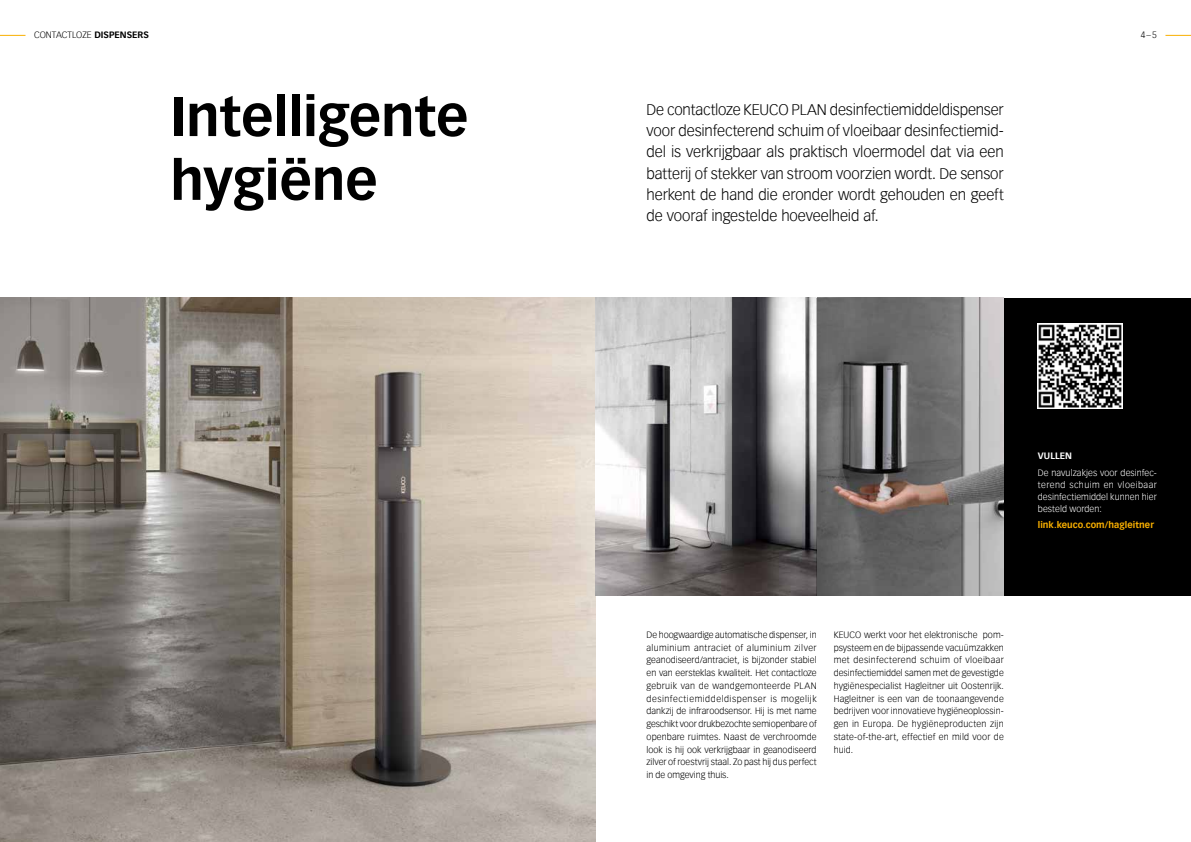
<style>
.page{position:relative;width:1191px;height:842px;background:#fff}
.page>*{position:absolute;margin:0;border:0;box-sizing:border-box;transform-origin:0 0}
.t1{font:700 54px/63.8px "Vectora Com";letter-spacing:-.005em;color:#000}
.t2{font:300 15px/21.3px "Vectora Com";letter-spacing:-.01em;color:#000;text-align:justify}
.t3{font:300 9px/12.8px "Vectora Com";letter-spacing:.005em;color:#000;text-align:justify}
.t4{font:300 9px/12px "Vectora Com";letter-spacing:.005em;color:#fff;text-align:justify}
.t5{font:700 9px "Vectora Com";letter-spacing:.005em;color:#f9b000}
.t6{font:700 9px "Vectora Com";letter-spacing:.01em;color:#fff}
.s1{font-weight:700}
</style>
<div class="page">
<img style="left:0;top:298px;width:595px;height:544px">
<div style="left:1003px;top:298px;width:188px;height:297px;background:#000"></div>
<img style="left:595px;top:298px;width:408px;height:297px">
<svg style="left:0;top:35px;width:26px;height:1px"></svg>
<svg style="left:1165px;top:35px;width:26px;height:1px"></svg>
<svg style="left:816px;top:298px;width:34px;height:297px;background:#676666"></svg>
<img style="left:1037px;top:323px;width:86px;height:85px">
<p class="t3" style="left:34px;top:29px;width:116px">CONTACTLOZE <span class="s1">DISPENSERS</span></p>
<h1 class="t1" style="left:170px;top:85px;width:299px">Intelligente hygiëne</h1>
<p class="t2" style="left:646px;top:99px;width:359px">De contactloze KEUCO PLAN desinfectiemiddeldispenser voor desinfecterend schuim of vloeibaar desinfectiemid&shy;del is verkrijgbaar als praktisch vloermodel dat via een batterij of stekker van stroom voorzien wordt. De sensor herkent de hand die eronder wordt gehouden en geeft de vooraf ingestelde hoeveelheid af.</p>
<p class="t3" style="left:1140px;top:29px;width:18px">4–5</p>
<p class="t6" style="left:1037px;top:451px;width:36px">VULLEN</p>
<p class="t4" style="left:1037px;top:466px;width:121px">De navulzakjes voor desinfec&shy;terend schuim en vloeibaar desinfectiemiddel kunnen hier besteld worden:</p>
<p class="t5" style="left:1037px;top:519px;width:118px">link.keuco.com/hagleitner</p>
<p class="t3" style="left:646px;top:628px;width:172px">De hoogwaardige automatische dispenser, in aluminium antraciet of aluminium zilver geanodiseerd/antraciet, is bijzonder stabiel en van eersteklas kwaliteit. Het contactloze gebruik van de wandgemonteerde PLAN desinfectiemiddeldispenser is mogelijk dankzij de infraroodsensor. Hij is met name geschikt voor drukbezochte semiopenbare of openbare ruimtes. Naast de verchroomde look is hij ook verkrijgbaar in geanodiseerd zilver of roestvrij staal. Zo past hij dus perfect in de omgeving thuis.</p>
<p class="t3" style="left:833px;top:628px;width:172px">KEUCO werkt voor het elektronische pom&shy;psysteem en de bijpassende vacuümzakken met desinfecterend schuim of vloeibaar desinfectiemiddel samen met de gevestigde hygiënespecialist Hagleitner uit Oostenrijk.<br>Hagleitner is een van de toonaangevende bedrijven voor innovatieve hygiëneoplossin&shy;gen in Europa. De hygiëneproducten zijn state-of-the-art, effectief en mild voor de huid.</p>
</div>
